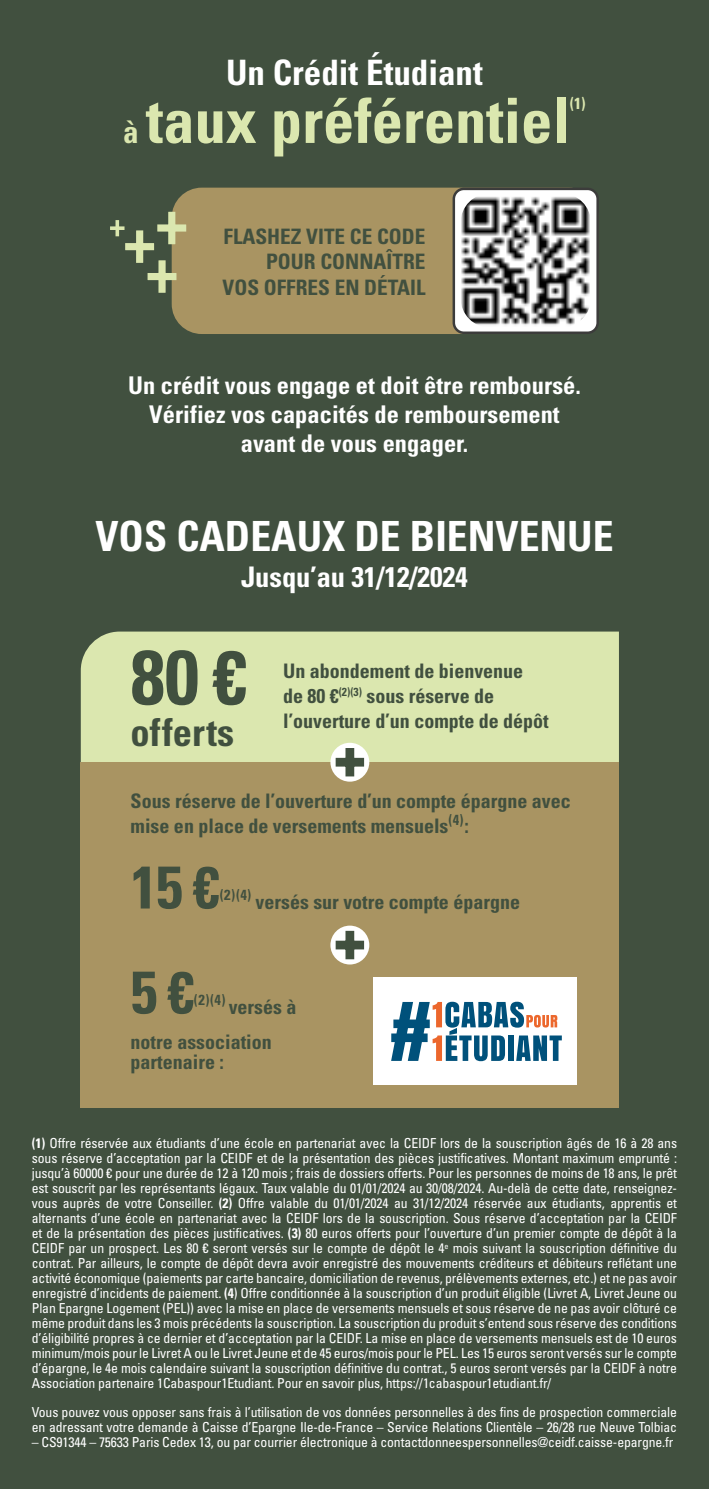
<style>
.page{position:relative;width:709px;height:1489px;background:#fff}
.page>*{position:absolute;margin:0;border:0;box-sizing:border-box;transform-origin:0 0}
.t1{font:700 condensed 77px "Univers";color:#41503f}
.t2{font:700 condensed 62.5px "Univers";color:#dbe7af}
.t3{font:700 condensed 60px "Univers";color:#41503f}
.t4{font:700 condensed 41.5px "Univers";color:#fff}
.t5{font:700 condensed 38.5px "Univers";color:#41503f}
.t6{font:700 condensed 35px "Univers";color:#fff}
.t7{font:700 condensed 28.25px "Univers";color:#fff}
.t8{font:700 condensed 24.5px/29.2px "Univers";letter-spacing:.005em;color:#fff;text-align:center}
.t9{font:700 condensed 21.25px/25.5px "Univers";color:#41503f;text-align:right}
.t10{font:700 condensed 20px/25px "Univers";color:#41503f}
.t11{font:700 condensed 16px "Univers";color:#dbe7af}
.t12{font:condensed 13.75px/15px "Univers";letter-spacing:-.01em;color:#fff;text-align:justify}
.s1{font-size:31.25px}
.s2{font-weight:700}
</style>
<div class="page">
<div style="left:0;top:503px;width:709px;height:985px;background:#41503f"></div>
<div style="left:0;top:0;width:709px;height:517px;background:#41503f"></div>
<div style="left:172px;top:188px;width:427px;height:146px;background:#a99462;border-radius:30px"></div>
<svg style="left:110px;top:212px;width:76px;height:81px"></svg>
<div style="left:454px;top:189px;width:143px;height:144px;background:#fff;border-radius:10px"></div>
<div style="left:452px;top:188px;width:147px;height:146px;border:3px solid #3c3c3b;border-radius:10px"></div>
<img style="left:461px;top:197px;width:129px;height:128px">
<div style="left:81px;top:631px;width:538px;height:131px;background:#dbe7af"></div>
<div style="left:81px;top:762px;width:538px;height:345px;background:#a99462"></div>
<div style="left:373px;top:977px;width:204px;height:108px;background:#fff"></div>
<svg style="left:391px;top:1001px;width:171px;height:60px"></svg>
<svg style="left:330px;top:742px;width:39px;height:39px"></svg>
<svg style="left:332px;top:744px;width:36px;height:36px"></svg>
<svg style="left:330px;top:925px;width:39px;height:39px"></svg>
<svg style="left:332px;top:927px;width:36px;height:36px"></svg>
<p class="t6" style="left:226px;top:51px;width:258px">Un Crédit Étudiant</p>
<p class="t2" style="left:123px;top:82px;width:448px"><span class="s1">à</span> taux préférentiel</p>
<p class="t11" style="left:569px;top:93px;width:18px">(1)</p>
<p class="t9" style="left:224px;top:223px;width:203px">FLASHEZ VITE CE CODE</p>
<p class="t9" style="left:222px;top:249px;width:204px">POUR CONNAÎTRE<br>VOS OFFRES EN DÉTAIL</p>
<p class="t8" style="left:128px;top:370px;width:454px">Un crédit vous engage et doit être remboursé.<br>Vérifiez vos capacités de remboursement avant de vous engager.</p>
<p class="t4" style="left:95px;top:511px;width:519px">VOS CADEAUX DE BIENVENUE</p>
<p class="t7" style="left:241px;top:560px;width:228px">Jusqu’au 31/12/2024</p>
<p class="t1" style="left:131px;top:630px;width:117px">80€</p>
<p class="t5" style="left:131px;top:708px;width:105px">offerts</p>
<p class="t10" style="left:283px;top:657px;width:267px">Un abondement de bienvenue<br>de 80 €<sup>(2)(3)</sup> sous réserve de l’ouverture d’un compte de dépôt</p>
<p class="t10" style="left:131px;top:788px;width:441px">Sous réserve de l’ouverture d’un compte épargne avec mise en place de versements mensuels<sup>(4)</sup>:</p>
<p class="t3" style="left:131px;top:850px;width:90px">15€</p>
<p class="t10" style="left:220px;top:888px;width:302px"><sup>(2)(4)</sup> versés sur votre compte épargne</p>
<p class="t3" style="left:131px;top:955px;width:65px">5€</p>
<p class="t10" style="left:194px;top:993px;width:104px"><sup>(2)(4)</sup> versés à</p>
<p class="t10" style="left:131px;top:1028px;width:143px">notre association</p>
<p class="t10" style="left:131px;top:1048px;width:95px">partenaire :</p>
<p class="t12" style="left:32px;top:1135px;width:646px"><span class="s2">(1)</span> Offre réservée aux étudiants d’une école en partenariat avec la CEIDF lors de la souscription âgés de 16 à 28 ans sous réserve d’acceptation par la CEIDF et de la présentation des pièces justificatives. Montant maximum emprunté : jusqu’à 60000 € pour une durée de 12 à 120 mois ; frais de dossiers offerts. Pour les personnes de moins de 18 ans, le prêt est souscrit par les représentants légaux. Taux valable du 01/01/2024 au 30/08/2024. Au-delà de cette date, renseignez&shy;vous auprès de votre Conseiller. <span class="s2">(2)</span> Offre valable du 01/01/2024 au 31/12/2024 réservée aux étudiants, apprentis et alternants d’une école en partenariat avec la CEIDF lors de la souscription. Sous réserve d’acceptation par la CEIDF et de la présentation des pièces justificatives. <span class="s2">(3)</span> 80 euros offerts pour l’ouverture d’un premier compte de dépôt à la CEIDF par un prospect. Les 80 € seront versés sur le compte de dépôt le 4<sup>e</sup> mois suivant la souscription définitive du contrat. Par ailleurs, le compte de dépôt devra avoir enregistré des mouvements créditeurs et débiteurs reflétant une activité économique (paiements par carte bancaire, domiciliation de revenus, prélèvements externes, etc.) et ne pas avoir enregistré d’incidents de paiement. <span class="s2">(4</span>) Offre conditionnée à la souscription d’un produit éligible (Livret A, Livret Jeune ou Plan Epargne Logement (PEL)) avec la mise en place de versements mensuels et sous réserve de ne pas avoir clôturé ce même produit dans les 3 mois précédents la souscription. La souscription du produit s’entend sous réserve des conditions d’éligibilité propres à ce dernier et d’acceptation par la CEIDF. La mise en place de versements mensuels est de 10 euros minimum/mois pour le Livret A ou le Livret Jeune et de 45 euros/mois pour le PEL. Les 15 euros seront versés sur le compte d’épargne, le 4e mois calendaire suivant la souscription définitive du contrat., 5 euros seront versés par la CEIDF à notre Association partenaire 1Cabaspour1Etudiant. Pour en savoir plus, https://1cabaspour1etudiant.fr/</p>
<p class="t12" style="left:32px;top:1404px;width:646px">Vous pouvez vous opposer sans frais à l’utilisation de vos données personnelles à des fins de prospection commerciale en adressant votre demande à Caisse d’Epargne Ile-de-France – Service Relations Clientèle – 26/28 rue Neuve Tolbiac</p>
<p class="t12" style="left:32px;top:1434px;width:643px">– CS91344 – 75633 Paris Cedex 13, ou par courrier électronique à contactdonneespersonnelles@ceidf.caisse-epargne.fr</p>
</div>
